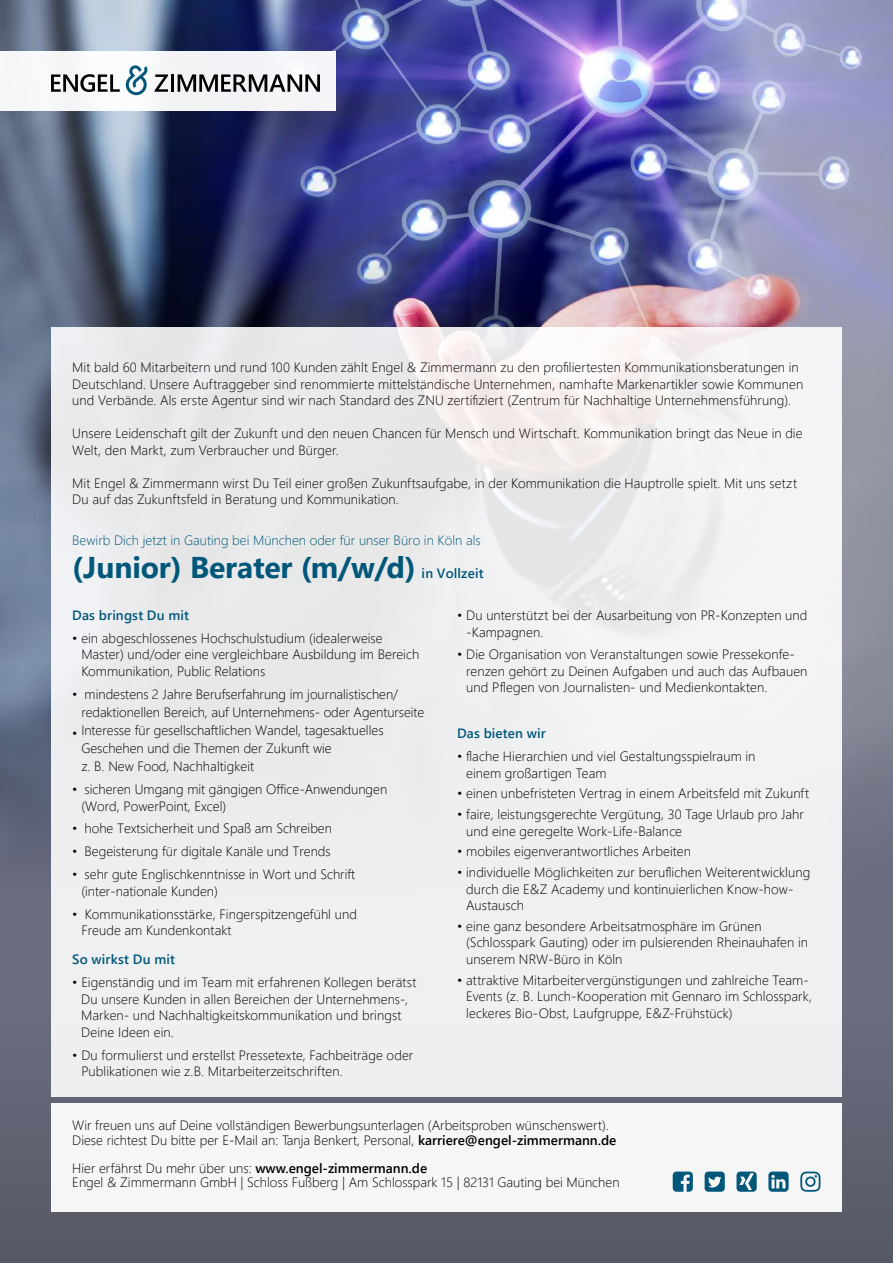
<style>
.page{position:relative;width:893px;height:1263px;background:#fff}
.page>*{position:absolute;margin:0;border:0;box-sizing:border-box;transform-origin:0 0}
.t1{font:700 30px "Segoe UI";letter-spacing:-.005em;color:#005779}
.t2{font:300 13.5px/16.5px "Segoe UI";letter-spacing:.005em;color:#000}
.t3{font:300 13.5px "Segoe UI";color:#005779}
.t4{font:600 13.5px "Segoe UI";letter-spacing:.01em;color:#005779}
.s1{font-weight:600}
</style>
<div class="page">
<img style="left:0;top:0;width:893px;height:894px">
<div style="left:0;top:1003px;width:893px;height:260px;background:linear-gradient(to bottom,#6b6e7f,#565866)"></div>
<div style="left:0;top:52px;width:336px;height:59px;background:#f5f6f8"></div>
<svg style="left:126px;top:65px;width:22px;height:30px"></svg>
<svg style="left:51px;top:74px;width:69px;height:18px"></svg>
<svg style="left:155px;top:74px;width:13px;height:18px"></svg>
<hr style="left:171px;top:74px;width:3px;height:18px;background:#000">
<svg style="left:178px;top:74px;width:142px;height:18px"></svg>
<div style="left:51px;top:1103px;width:791px;height:109px;background:#f6f6f7"></div>
<svg style="left:800px;top:1171px;width:20px;height:21px"></svg>
<svg style="left:768px;top:1171px;width:21px;height:21px"></svg>
<svg style="left:736px;top:1171px;width:21px;height:21px"></svg>
<svg style="left:705px;top:1171px;width:20px;height:21px"></svg>
<svg style="left:673px;top:1171px;width:20px;height:21px"></svg>
<div style="left:51px;top:327px;width:791px;height:770px;background:#efeff1"></div>
<p class="t2" style="left:72px;top:358px;width:732px">Mit bald 60 Mitarbeitern und rund 100 Kunden zählt Engel &amp; Zimmermann zu den profiliertesten Kommunikationsberatungen in<br>Deutschland. Unsere Auftraggeber sind renommierte mittelständische Unternehmen, namhafte Markenartikler sowie Kommunen und Verbände. Als erste Agentur sind wir nach Standard des ZNU zertifiziert (Zentrum für Nachhaltige Unternehmensführung).</p>
<p class="t2" style="left:72px;top:424px;width:732px">Unsere Leidenschaft gilt der Zukunft und den neuen Chancen für Mensch und Wirtschaft. Kommunikation bringt das Neue in die<br>Welt, den Markt, zum Verbraucher und Bürger.</p>
<p class="t2" style="left:72px;top:474px;width:726px">Mit Engel &amp; Zimmermann wirst Du Teil einer großen Zukunftsaufgabe, in der Kommunikation die Hauptrolle spielt. Mit uns setzt<br>Du auf das Zukunftsfeld in Beratung und Kommunikation.</p>
<p class="t3" style="left:72px;top:527px;width:410px">Bewirb Dich jetzt in Gauting bei München oder für unser Büro in Köln als</p>
<h1 class="t1" style="left:72px;top:539px;width:345px">(Junior) Berater (m/w/d)</h1>
<p class="t4" style="left:422px;top:561px;width:63px">in Vollzeit</p>
<p class="t4" style="left:72px;top:602px;width:118px">Das bringst Du mit</p>
<p class="t2" style="left:81px;top:629px;width:339px;text-indent:-9px">• ein abgeschlossenes Hochschulstudium (idealerweise<br>Master) und/oder eine vergleichbare Ausbildung im Bereich<br>Kommunikation, Public Relations</p>
<p class="t2" style="left:72px;top:684px;width:7px">•</p>
<p class="t2" style="left:72px;top:724px;width:7px">•</p>
<p class="t2" style="left:81px;top:684px;width:345px;line-height:18.1px">mindestens 2 Jahre Berufserfahrung im journalistischen/ redaktionellen Bereich, auf Unternehmens- oder Agenturseite Interesse für gesellschaftlichen Wandel, tagesaktuelles Geschehen und die Themen der Zukunft wie<br>z. B. New Food, Nachhaltigkeit</p>
<p class="t2" style="left:81px;top:780px;width:307px;text-indent:-9px">• sicheren Umgang mit gängigen Office-Anwendungen (Word, PowerPoint, Excel)</p>
<p class="t2" style="left:72px;top:819px;width:261px">• hohe Textsicherheit und Spaß am Schreiben</p>
<p class="t2" style="left:72px;top:842px;width:260px">• Begeisterung für digitale Kanäle und Trends</p>
<p class="t2" style="left:81px;top:865px;width:275px;text-indent:-9px">• sehr gute Englischkenntnisse in Wort und Schrift (inter-nationale Kunden)</p>
<p class="t2" style="left:81px;top:904px;width:277px;text-indent:-9px">• Kommunikationsstärke, Fingerspitzengefühl und<br>Freude am Kundenkontakt</p>
<p class="t4" style="left:72px;top:947px;width:104px">So wirkst Du mit</p>
<p class="t2" style="left:81px;top:973px;width:337px;text-indent:-9px">• Eigenständig und im Team mit erfahrenen Kollegen berätst Du unsere Kunden in allen Bereichen der Unternehmens-, Marken- und Nachhaltigkeitskommunikation und bringst Deine Ideen ein.</p>
<p class="t2" style="left:81px;top:1045px;width:334px;text-indent:-9px">• Du formulierst und erstellst Pressetexte, Fachbeiträge oder<br>Publikationen wie z.B. Mitarbeiterzeitschriften.</p>
<p class="t2" style="left:466px;top:606px;width:343px;text-indent:-9px">• Du unterstützt bei der Ausarbeitung von PR-Konzepten und -Kampagnen.</p>
<p class="t2" style="left:466px;top:645px;width:343px;text-indent:-9px">• Die Organisation von Veranstaltungen sowie Pressekonfe&shy;renzen gehört zu Deinen Aufgaben und auch das Aufbauen und Pflegen von Journalisten- und Medienkontakten.</p>
<p class="t4" style="left:457px;top:721px;width:90px">Das bieten wir</p>
<p class="t2" style="left:466px;top:747px;width:291px;text-indent:-9px">• flache Hierarchien und viel Gestaltungsspielraum in einem großartigen Team</p>
<p class="t2" style="left:457px;top:784px;width:353px">• einen unbefristeten Vertrag in einem Arbeitsfeld mit Zukunft</p>
<p class="t2" style="left:466px;top:805px;width:339px;text-indent:-9px">• faire, leistungsgerechte Vergütung, 30 Tage Urlaub pro Jahr und eine geregelte Work-Life-Balance</p>
<p class="t2" style="left:457px;top:842px;width:235px">• mobiles eigenverantwortliches Arbeiten</p>
<p class="t2" style="left:466px;top:863px;width:346px;text-indent:-9px">• individuelle Möglichkeiten zur beruflichen Weiterentwicklung durch die E&amp;Z Academy und kontinuierlichen Know-how-<br>Austausch</p>
<p class="t2" style="left:466px;top:916px;width:343px;text-indent:-9px">• eine ganz besondere Arbeitsatmosphäre im Grünen (Schlosspark Gauting) oder im pulsierenden Rheinauhafen in unserem NRW-Büro in Köln</p>
<p class="t2" style="left:466px;top:970px;width:347px;text-indent:-9px">• attraktive Mitarbeitervergünstigungen und zahlreiche Team-<br>Events (z. B. Lunch-Kooperation mit Gennaro im Schlosspark, leckeres Bio-Obst, Laufgruppe, E&amp;Z-Frühstück)</p>
<p class="t2" style="left:72px;top:1117px;width:546px;line-height:14.2px">Wir freuen uns auf Deine vollständigen Bewerbungsunterlagen (Arbeitsproben wünschenswert).<br>Diese richtest Du bitte per E-Mail an: Tanja Benkert, Personal, <span class="s1">karriere@engel-zimmermann.de</span></p>
<p class="t2" style="left:72px;top:1160px;width:549px;line-height:14.2px">Hier erfährst Du mehr über uns: <span class="s1">www.engel-zimmermann.de<br></span>Engel &amp; Zimmermann GmbH | Schloss Fußberg | Am Schlosspark 15 | 82131 Gauting bei München</p>
</div>
